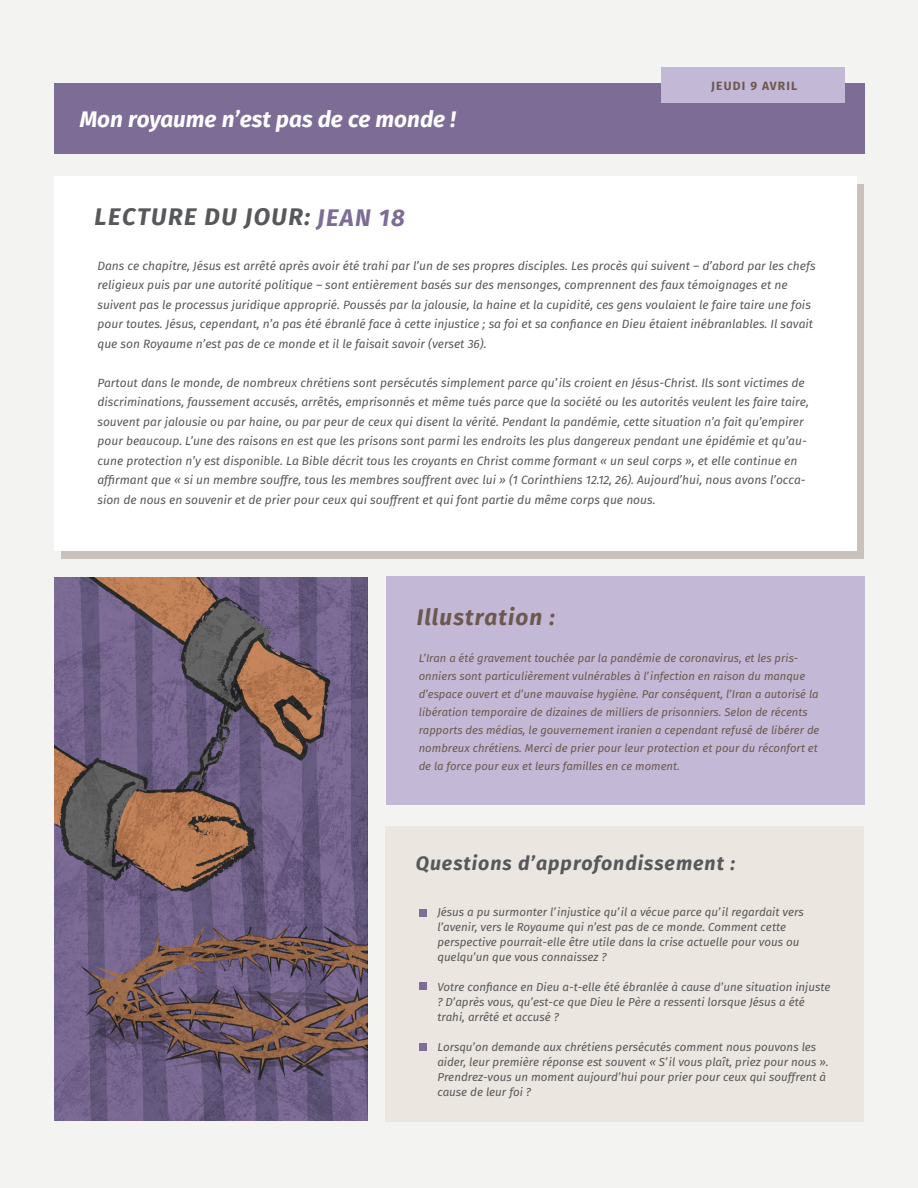
<style>
.page{position:relative;width:918px;height:1188px;background:#f3f3f1}
.page>*{position:absolute;margin:0;border:0;box-sizing:border-box;transform-origin:0 0}
.t1{font:italic 700 24px "Fira Sans";letter-spacing:.06em;color:#57585a}
.t2{font:italic 700 22.5px "Fira Sans";color:#fff}
.t3{font:italic 700 22.5px "Fira Sans";letter-spacing:.05em;color:#6c584e}
.t4{font:italic 700 19.5px "Fira Sans";letter-spacing:.05em;color:#57585a}
.t5{font:italic 12px/19.5px "Fira Sans";color:#57585a}
.t6{font:700 12px "Fira Sans";letter-spacing:.1em;color:#6c584e}
.t7{font:italic 11.55px/15px "Fira Sans";color:#57585a}
.t8{font:italic 11.25px/18px "Fira Sans";color:#6c584e}
.s1{color:#7d6c96}
</style>
<div class="page">
<div style="left:61px;top:184px;width:803px;height:375px;background:#cac0bc"></div>
<div style="left:54px;top:176px;width:803px;height:375px;background:#fff"></div>
<div style="left:385px;top:826px;width:479px;height:296px;background:#ebe6df"></div>
<div style="left:386px;top:576px;width:479px;height:229px;background:#c3b9d6"></div>
<div style="left:55px;top:83px;width:810px;height:70px;background:#7d6c96"></div>
<div style="left:661px;top:68px;width:184px;height:35px;background:#c3b9d6"></div>
<div style="left:420px;top:909px;width:7px;height:8px;background:#7d6c96"></div>
<div style="left:420px;top:983px;width:7px;height:7px;background:#7d6c96"></div>
<div style="left:420px;top:1044px;width:7px;height:7px;background:#7d6c96"></div>
<img style="left:55px;top:578px;width:313px;height:542px">
<p class="t2" style="left:80px;top:103px;width:377px">Mon royaume n’est pas de ce monde !</p>
<p class="t1" style="left:95px;top:200px;width:312px">LECTURE DU JOUR: <span class="s1">JEAN 18</span></p>
<p class="t6" style="left:711px;top:77px;width:88px">JEUDI 9 AVRIL</p>
<p class="t5" style="left:97px;top:256px;width:720px">Dans ce chapitre, Jésus est arrêté après avoir été trahi par l’un de ses propres disciples. Les procès qui suivent – d’abord par les chefs religieux puis par une autorité politique – sont entièrement basés sur des mensonges, comprennent des faux témoignages et ne suivent pas le processus juridique approprié. Poussés par la jalousie, la haine et la cupidité, ces gens voulaient le faire taire une fois pour toutes. Jésus, cependant, n’a pas été ébranlé face à cette injustice ; sa foi et sa confiance en Dieu étaient inébranlables. Il savait que son Royaume n’est pas de ce monde et il le faisait savoir (verset 36).</p>
<p class="t5" style="left:97px;top:373px;width:713px">Partout dans le monde, de nombreux chrétiens sont persécutés simplement parce qu’ils croient en Jésus-Christ. Ils sont victimes de discriminations, faussement accusés, arrêtés, emprisonnés et même tués parce que la société ou les autorités veulent les faire taire, souvent par jalousie ou par haine, ou par peur de ceux qui disent la vérité. Pendant la pandémie, cette situation n’a fait qu’empirer pour beaucoup. L’une des raisons en est que les prisons sont parmi les endroits les plus dangereux pendant une épidémie et qu’au&shy;cune protection n’y est disponible. La Bible décrit tous les croyants en Christ comme formant « un seul corps », et elle continue en affirmant que « si un membre souffre, tous les membres souffrent avec lui » (1 Corinthiens 12.12, 26). Aujourd’hui, nous avons l’occa&shy;sion de nous en souvenir et de prier pour ceux qui souffrent et qui font partie du même corps que nous.</p>
<h2 class="t3" style="left:417px;top:601px;width:140px">Illustration :</h2>
<p class="t8" style="left:419px;top:649px;width:402px">L’Iran a été gravement touchée par la pandémie de coronavirus, et les pris&shy;onniers sont particulièrement vulnérables à l’infection en raison du manque d’espace ouvert et d’une mauvaise hygiène. Par conséquent, l’Iran a autorisé la libération temporaire de dizaines de milliers de prisonniers. Selon de récents rapports des médias, le gouvernement iranien a cependant refusé de libérer de nombreux chrétiens. Merci de prier pour leur protection et pour du réconfort et de la force pour eux et leurs familles en ce moment.</p>
<h3 class="t4" style="left:416px;top:849px;width:321px">Questions d’approfondissement :</h3>
<p class="t7" style="left:437px;top:905px;width:368px">Jésus a pu surmonter l’injustice qu’il a vécue parce qu’il regardait vers l’avenir, vers le Royaume qui n’est pas de ce monde. Comment cette perspective pourrait-elle être utile dans la crise actuelle pour vous ou quelqu’un que vous connaissez ?</p>
<p class="t7" style="left:437px;top:980px;width:395px">Votre confiance en Dieu a-t-elle été ébranlée à cause d’une situation injuste ? D’après vous, qu’est-ce que Dieu le Père a ressenti lorsque Jésus a été trahi, arrêté et accusé ?</p>
<p class="t7" style="left:437px;top:1040px;width:393px">Lorsqu’on demande aux chrétiens persécutés comment nous pouvons les aider, leur première réponse est souvent « S’il vous plaît, priez pour nous ».<br>Prendrez-vous un moment aujourd’hui pour prier pour ceux qui souffrent à cause de leur foi ?</p>
</div>
